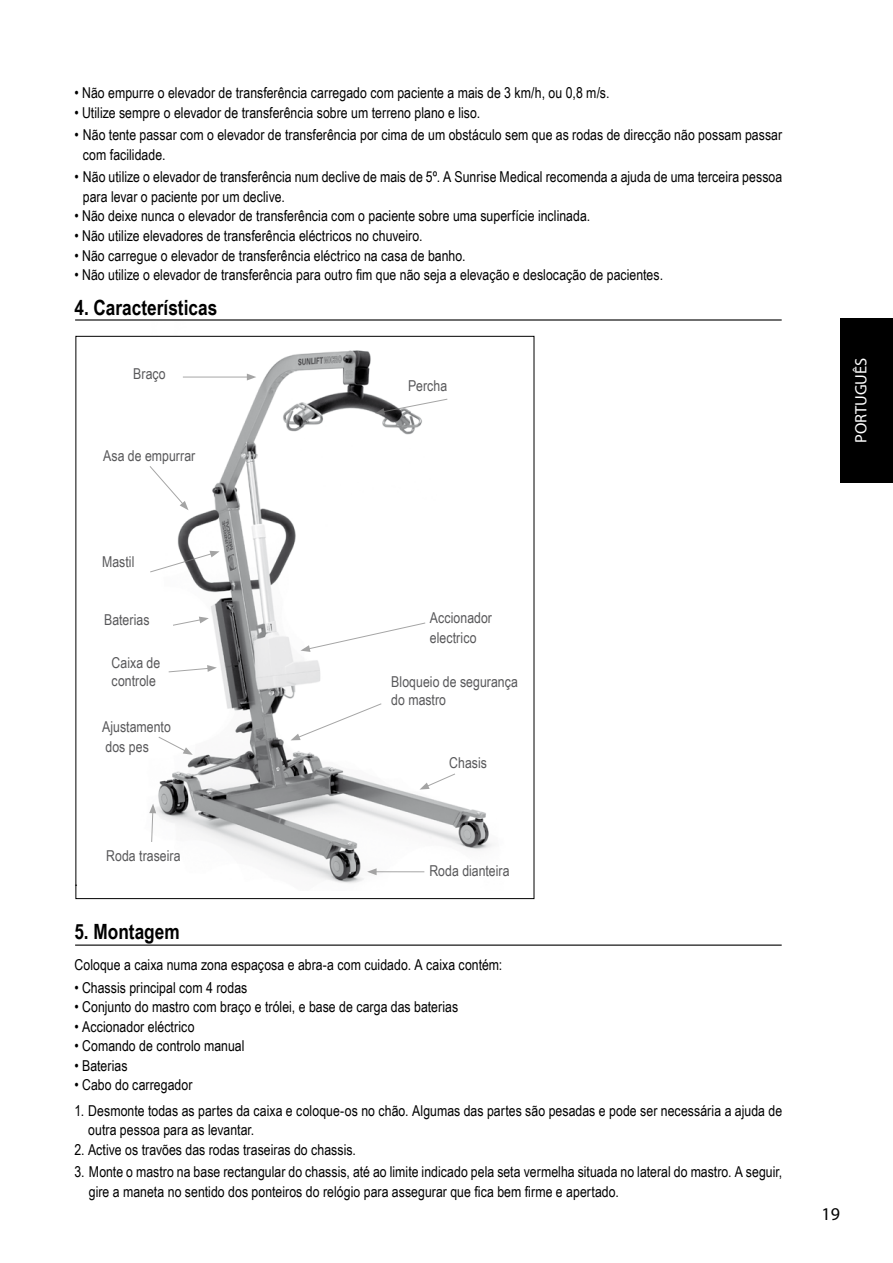
<style>
.page{position:relative;width:893px;height:1263px;background:#fff}
.page>*{position:absolute;margin:0;border:0;box-sizing:border-box;transform-origin:0 0}
.t1{font:700 21px "Arial Narrow";color:#000}
.t2{font:18px "Myriad Pro";color:#000}
.t3{font:16.5px "Myriad Pro";color:#fff}
.t4{font:15px/19.5px "Arial Narrow";letter-spacing:.005em;color:#000}
.t5{font:15px/19.5px "Arial Narrow";letter-spacing:.005em;color:#58585a}
</style>
<div class="page">
<div style="left:840px;top:318px;width:53px;height:164px;background:#000"></div>
<hr style="left:75px;top:319px;width:707px;height:2px;background:#000">
<hr style="left:75px;top:944px;width:707px;height:2px;background:#000">
<img style="left:138px;top:335px;width:396px;height:548px">
<svg style="left:375px;top:398px;width:73px;height:17px"></svg>
<hr style="left:183px;top:377px;width:66px;height:1px;background:#808080">
<svg style="left:247px;top:374px;width:9px;height:6px"></svg>
<hr style="left:374px;top:871px;width:50px;height:1px;background:#808080">
<svg style="left:367px;top:868px;width:10px;height:7px"></svg>
<svg style="left:149px;top:465px;width:40px;height:45px"></svg>
<svg style="left:149px;top:551px;width:71px;height:22px"></svg>
<svg style="left:172px;top:617px;width:37px;height:9px"></svg>
<svg style="left:149px;top:804px;width:7px;height:39px"></svg>
<svg style="left:158px;top:736px;width:35px;height:19px"></svg>
<svg style="left:291px;top:703px;width:91px;height:37px"></svg>
<svg style="left:168px;top:665px;width:49px;height:8px"></svg>
<svg style="left:420px;top:773px;width:36px;height:16px"></svg>
<svg style="left:300px;top:622px;width:126px;height:30px"></svg>
<p class="t4" style="left:74px;top:83px;width:537px">• Não empurre o elevador de transferência carregado com paciente a mais de 3 km/h, ou 0,8 m/s.</p>
<p class="t4" style="left:74px;top:102px;width:407px">• Utilize sempre o elevador de transferência sobre um terreno plano e liso.</p>
<p class="t4" style="left:83px;top:125px;width:701px;text-indent:-8px">• Não tente passar com o elevador de transferência por cima de um obstáculo sem que as rodas de direcção não possam passar com facilidade.</p>
<p class="t4" style="left:83px;top:167px;width:701px;text-indent:-8px">• Não utilize o elevador de transferência num declive de mais de 5º. A Sunrise Medical recomenda a ajuda de uma terceira pessoa para levar o paciente por um declive.</p>
<p class="t4" style="left:74px;top:206px;width:517px">• Não deixe nunca o elevador de transferência com o paciente sobre uma superfície inclinada.</p>
<p class="t4" style="left:74px;top:225px;width:350px">• Não utilize elevadores de transferência eléctricos no chuveiro.</p>
<p class="t4" style="left:74px;top:245px;width:393px">• Não carregue o elevador de transferência eléctrico na casa de banho.</p>
<p class="t4" style="left:74px;top:264px;width:590px">• Não utilize o elevador de transferência para outro fim que não seja a elevação e deslocação de pacientes.</p>
<h1 class="t1" style="left:74px;top:291px;width:145px">4. Características</h1>
<p class="t5" style="left:133px;top:363px;width:34px">Braço</p>
<p class="t5" style="left:103px;top:445px;width:94px">Asa de empurrar</p>
<p class="t5" style="left:102px;top:551px;width:34px">Mastil</p>
<p class="t5" style="left:104px;top:609px;width:47px">Baterias</p>
<p class="t5" style="left:112px;top:653px;width:50px;line-height:18px">Caixa de controle</p>
<p class="t5" style="left:102px;top:716px;width:70px">Ajustamento dos pes</p>
<p class="t5" style="left:106px;top:846px;width:76px">Roda traseira</p>
<p class="t5" style="left:408px;top:376px;width:41px">Percha</p>
<p class="t5" style="left:430px;top:608px;width:64px">Accionador electrico</p>
<p class="t5" style="left:391px;top:672px;width:128px;line-height:18px">Bloqueio de segurança do mastro</p>
<p class="t5" style="left:449px;top:752px;width:39px">Chasis</p>
<p class="t5" style="left:429px;top:860px;width:82px">Roda dianteira</p>
<p class="t4" style="left:74px;top:870px;width:5px">.</p>
<h1 class="t1" style="left:74px;top:915px;width:107px">5. Montagem</h1>
<p class="t4" style="left:74px;top:954px;width:429px">Coloque a caixa numa zona espaçosa e abra-a com cuidado. A caixa contém:</p>
<p class="t4" style="left:74px;top:977px;width:174px">• Chassis principal com 4 rodas</p>
<p class="t4" style="left:74px;top:996px;width:385px">• Conjunto do mastro com braço e trólei, e base de carga das baterias</p>
<p class="t4" style="left:74px;top:1016px;width:122px">• Accionador eléctrico</p>
<p class="t4" style="left:74px;top:1035px;width:172px">• Comando de controlo manual</p>
<p class="t4" style="left:74px;top:1055px;width:55px">• Baterias</p>
<p class="t4" style="left:74px;top:1074px;width:120px">• Cabo do carregador</p>
<p class="t4" style="left:88px;top:1100px;width:695px;text-indent:-14px">1. Desmonte todas as partes da caixa e coloque-os no chão. Algumas das partes são pesadas e pode ser necessária a ajuda de outra pessoa para as levantar.</p>
<p class="t4" style="left:74px;top:1139px;width:283px">2. Active os travões das rodas traseiras do chassis.</p>
<p class="t4" style="left:89px;top:1161px;width:695px;text-indent:-15px">3. Monte o mastro na base rectangular do chassis, até ao limite indicado pela seta vermelha situada no lateral do mastro. A seguir, gire a maneta no sentido dos ponteiros do relógio para assegurar que fica bem firme e apertado.</p>
<p class="t3" style="left:851px;top:443px;width:87px;rotate:-90deg">PORTUGUÊS</p>
<p class="t2" style="left:822px;top:1203px;width:20px">19</p>
</div>
